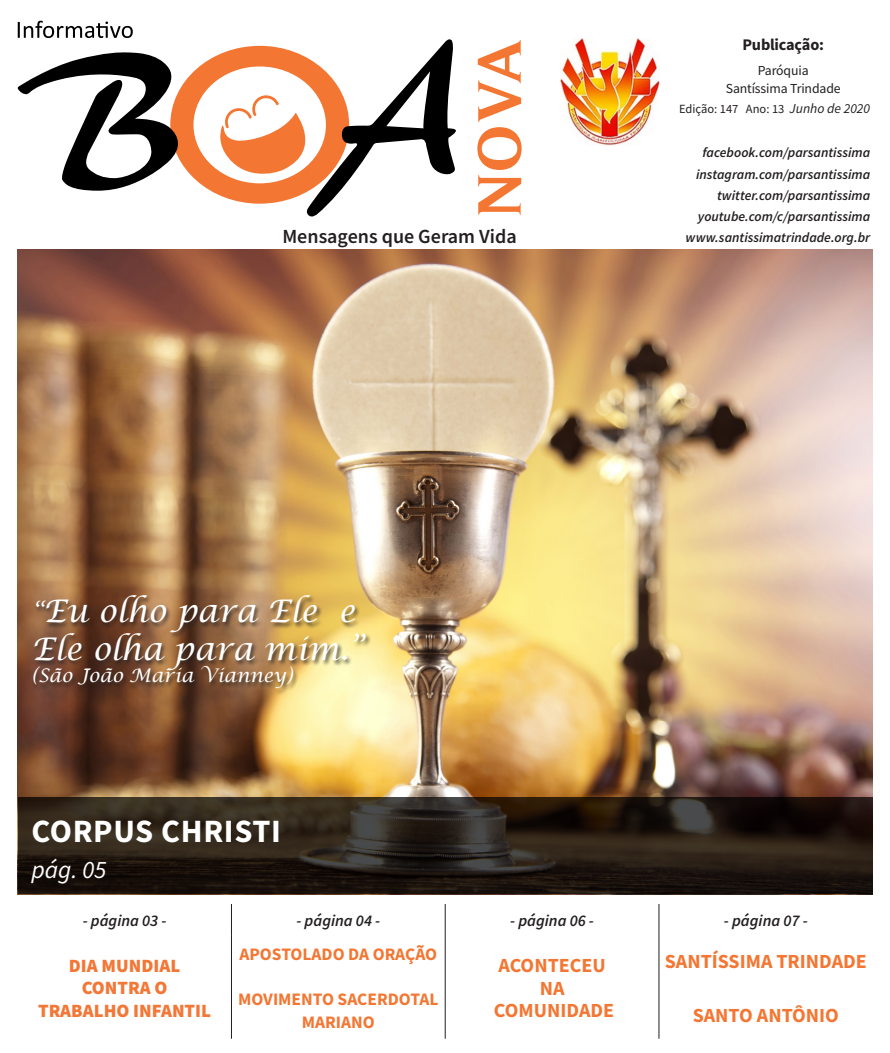
<style>
.page{position:relative;width:890px;height:1053px;background:#fff}
.page>*{position:absolute;margin:0;border:0;box-sizing:border-box;transform-origin:0 0}
.t1{font:700 32.5px "Source Sans Pro";letter-spacing:.02em;color:#fff}
.t2{font:italic 31.25px "Lucida Calligraphy";color:#fff}
.t3{font:italic 25px "Source Sans Pro";color:#fff}
.t4{font:700 20px "Source Sans Pro";color:#f37733}
.t5{font:600 20px "Source Sans Pro";color:#231f20}
.t6{font:900 18.75px "Source Sans Pro";color:#f37736}
.t7{font:italic 18.75px "Lucida Calligraphy";color:#fff}
.t8{font:700 17.5px/22.5px "Source Sans Pro";color:#f37733;text-align:center}
.t9{font:italic 600 16.25px "Source Sans Pro";color:#231f20}
.t10{font:700 16.25px "Source Sans Pro";letter-spacing:-.01em;color:#231f20}
.t11{font:italic 600 13.75px "Source Sans Pro";color:#231f20}
.t12{font:13.75px "Source Sans Pro";letter-spacing:-.01em;color:#231f20}
.t13{font:12.5px "Source Sans Pro";color:#231f20}
.s1{font-size:25px}
.s2{font-style:italic;font-size:13.75px}
</style>
<div class="page">
<img style="left:18px;top:249px;width:853px;height:548px">
<svg style="left:18px;top:797px;width:854px;height:97px;background:#271e16"></svg>
<svg style="left:477px;top:40px;width:44px;height:175px"></svg>
<svg style="left:17px;top:21px;width:438px;height:196px"></svg>
<img style="left:560px;top:38px;width:99px;height:107px">
<hr style="left:231px;top:904px;width:1px;height:32px;background:#231f20">
<hr style="left:444px;top:904px;width:1px;height:32px;background:#231f20">
<hr style="left:658px;top:904px;width:1px;height:32px;background:#231f20">
<hr style="left:231px;top:936px;width:1px;height:102px;background:#231f20">
<hr style="left:444px;top:936px;width:1px;height:102px;background:#231f20">
<hr style="left:658px;top:936px;width:1px;height:102px;background:#231f20">
<div style="left:31px;top:595px;width:340px;height:100px;background:#231f20;opacity:.75"></div>
<p class="t10" style="left:742px;top:34px;width:83px">Publicação:</p>
<p class="t12" style="left:757px;top:62px;width:52px">Paróquia</p>
<p class="t12" style="left:725px;top:79px;width:116px">Santíssima Trindade</p>
<p class="t5" style="left:282px;top:223px;width:236px">Mensagens que Geram Vida</p>
<p class="t2" style="left:31px;top:592px;width:325px"><span class="s1">“</span>Eu olho para Ele e</p>
<p class="t2" style="left:31px;top:630px;width:333px">Ele olha para mim.”</p>
<p class="t7" style="left:31px;top:664px;width:263px">(São João Maria Vianney)</p>
<p class="t1" style="left:31px;top:808px;width:251px">CORPUS CHRISTI</p>
<p class="t3" style="left:31px;top:853px;width:76px">pág. 05</p>
<p class="t13" style="left:678px;top:101px;width:192px">Edição: 147 Ano: 13 <span class="s2">Junho de 2020</span></p>
<p class="t11" style="left:702px;top:144px;width:169px">facebook.com/parsantissima</p>
<p class="t11" style="left:695px;top:165px;width:176px">instagram.com/parsantissima</p>
<p class="t11" style="left:697px;top:207px;width:174px">youtube.com/c/parsantissima</p>
<p class="t11" style="left:685px;top:229px;width:186px">www.santissimatrindade.org.br</p>
<p class="t11" style="left:716px;top:186px;width:154px">twitter.com/parsantissima</p>
<p class="t9" style="left:83px;top:910px;width:85px">- página 03 -</p>
<p class="t9" style="left:296px;top:910px;width:85px">- página 04 -</p>
<p class="t9" style="left:510px;top:910px;width:85px">- página 06 -</p>
<p class="t9" style="left:723px;top:910px;width:85px">- página 07 -</p>
<p class="t6" style="left:69px;top:952px;width:113px">DIA MUNDIAL</p>
<p class="t6" style="left:82px;top:975px;width:87px">CONTRA O</p>
<p class="t6" style="left:38px;top:997px;width:174px">TRABALHO INFANTIL</p>
<p class="t8" style="left:239px;top:942px;width:199px">APOSTOLADO DA ORAÇÃO</p>
<p class="t8" style="left:238px;top:987px;width:202px">MOVIMENTO SACERDOTAL<br>MARIANO</p>
<p class="t4" style="left:664px;top:947px;width:203px">SANTÍSSIMA TRINDADE</p>
<p class="t4" style="left:692px;top:1001px;width:148px">SANTO ANTÔNIO</p>
<p class="t4" style="left:498px;top:952px;width:109px">ACONTECEU</p>
<p class="t4" style="left:539px;top:974px;width:26px">NA</p>
<p class="t4" style="left:493px;top:997px;width:122px">COMUNIDADE</p>
</div>
